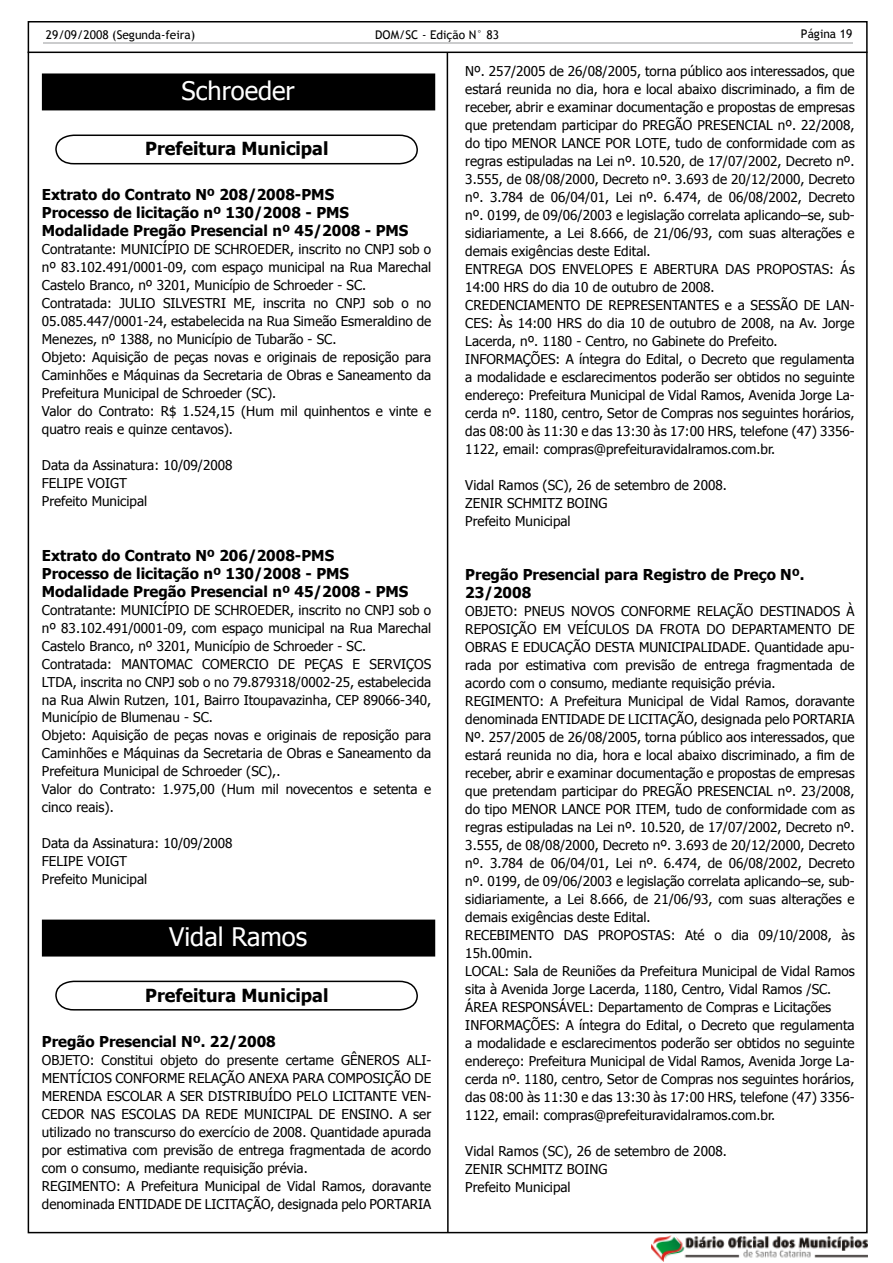
<style>
.page{position:relative;width:893px;height:1263px;background:#fff}
.page>*{position:absolute;margin:0;border:0;box-sizing:border-box;transform-origin:0 0}
.t1{font:25.5px "Tahoma";color:#fff}
.t2{font:700 18px "Tahoma";color:#000}
.t3{font:700 15px/18px "Tahoma";color:#000}
.t4{font:13.5px/18px "Tahoma";color:#000}
.t5{font:12px "Trebuchet MS";color:#000}
</style>
<div class="page">
<hr style="left:44px;top:42px;width:809px;height:2px;background:#cbcccd">
<svg style="left:446px;top:51px;width:3px;height:1182px;background:#7f7f7f"></svg>
<hr style="left:28px;top:52px;width:839px;height:1px;background:#000">
<img style="left:652px;top:1236px;width:215px;height:25px">
<div style="left:43px;top:74px;width:391px;height:36px;background:#000"></div>
<div style="left:42px;top:73px;width:393px;height:37px;border:2px solid #000"></div>
<svg style="left:55px;top:134px;width:363px;height:31px"></svg>
<div style="left:43px;top:920px;width:391px;height:36px;background:#000"></div>
<div style="left:42px;top:919px;width:393px;height:37px;border:2px solid #000"></div>
<svg style="left:55px;top:980px;width:363px;height:31px"></svg>
<p class="t5" style="left:46px;top:28px;width:151px">29/09/2008 (Segunda-feira)</p>
<p class="t5" style="left:375px;top:28px;width:125px">DOM/SC - Edição N° 83</p>
<p class="t5" style="left:801px;top:27px;width:53px">Página 19</p>
<h1 class="t1" style="left:182px;top:74px;width:115px">Schroeder</h1>
<p class="t4" style="left:465px;top:61px;width:391px">Nº. 257/2005 de 26/08/2005, torna público aos interessados, que estará reunida no dia, hora e local abaixo discriminado, a fim de receber, abrir e examinar documentação e propostas de empresas que pretendam participar do PREGÃO PRESENCIAL nº. 22/2008, do tipo MENOR LANCE POR LOTE, tudo de conformidade com as regras estipuladas na Lei nº. 10.520, de 17/07/2002, Decreto nº.<br>3.555, de 08/08/2000, Decreto nº. 3.693 de 20/12/2000, Decreto nº. 3.784 de 06/04/01, Lei nº. 6.474, de 06/08/2002, Decreto nº. 0199, de 09/06/2003 e legislação correlata aplicando–se, sub&shy;sidiariamente, a Lei 8.666, de 21/06/93, com suas alterações e demais exigências deste Edital.<br>ENTREGA DOS ENVELOPES E ABERTURA DAS PROPOSTAS: Ás 14:00 HRS do dia 10 de outubro de 2008.<br>CREDENCIAMENTO DE REPRESENTANTES e a SESSÃO DE LAN-CES: Às 14:00 HRS do dia 10 de outubro de 2008, na Av. Jorge Lacerda, nº. 1180 - Centro, no Gabinete do Prefeito.<br>INFORMAÇÕES: A íntegra do Edital, o Decreto que regulamenta a modalidade e esclarecimentos poderão ser obtidos no seguinte endereço: Prefeitura Municipal de Vidal Ramos, Avenida Jorge La&shy;cerda nº. 1180, centro, Setor de Compras nos seguintes horários, das 08:00 às 11:30 e das 13:30 às 17:00 HRS, telefone (47) 3356- 1122, email: compras@prefeituravidalramos.com.br.</p>
<p class="t4" style="left:465px;top:475px;width:263px">Vidal Ramos (SC), 26 de setembro de 2008.<br>ZENIR SCHMITZ BOING<br>Prefeito Municipal</p>
<p class="t3" style="left:465px;top:564px;width:341px">Pregão Presencial para Registro de Preço Nº.<br>23/2008</p>
<p class="t4" style="left:465px;top:601px;width:391px">OBJETO: PNEUS NOVOS CONFORME RELAÇÃO DESTINADOS À REPOSIÇÃO EM VEÍCULOS DA FROTA DO DEPARTAMENTO DE OBRAS E EDUCAÇÃO DESTA MUNICIPALIDADE. Quantidade apu&shy;rada por estimativa com previsão de entrega fragmentada de acordo com o consumo, mediante requisição prévia.<br>REGIMENTO: A Prefeitura Municipal de Vidal Ramos, doravante denominada ENTIDADE DE LICITAÇÃO, designada pelo PORTARIA Nº. 257/2005 de 26/08/2005, torna público aos interessados, que estará reunida no dia, hora e local abaixo discriminado, a fim de receber, abrir e examinar documentação e propostas de empresas que pretendam participar do PREGÃO PRESENCIAL nº. 23/2008, do tipo MENOR LANCE POR ITEM, tudo de conformidade com as regras estipuladas na Lei nº. 10.520, de 17/07/2002, Decreto nº.<br>3.555, de 08/08/2000, Decreto nº. 3.693 de 20/12/2000, Decreto nº. 3.784 de 06/04/01, Lei nº. 6.474, de 06/08/2002, Decreto nº. 0199, de 09/06/2003 e legislação correlata aplicando–se, sub&shy;sidiariamente, a Lei 8.666, de 21/06/93, com suas alterações e demais exigências deste Edital.<br>RECEBIMENTO DAS PROPOSTAS: Até o dia 09/10/2008, às 15h.00min.<br>LOCAL: Sala de Reuniões da Prefeitura Municipal de Vidal Ramos sita à Avenida Jorge Lacerda, 1180, Centro, Vidal Ramos /SC.<br>ÁREA RESPONSÁVEL: Departamento de Compras e Licitações INFORMAÇÕES: A íntegra do Edital, o Decreto que regulamenta a modalidade e esclarecimentos poderão ser obtidos no seguinte endereço: Prefeitura Municipal de Vidal Ramos, Avenida Jorge La&shy;cerda nº. 1180, centro, Setor de Compras nos seguintes horários, das 08:00 às 11:30 e das 13:30 às 17:00 HRS, telefone (47) 3356- 1122, email: compras@prefeituravidalramos.com.br.</p>
<p class="t4" style="left:465px;top:1141px;width:263px">Vidal Ramos (SC), 26 de setembro de 2008.<br>ZENIR SCHMITZ BOING<br>Prefeito Municipal</p>
<h2 class="t2" style="left:145px;top:136px;width:185px">Prefeitura Municipal</h2>
<p class="t3" style="left:42px;top:185px;width:368px">Extrato do Contrato Nº 208/2008-PMS<br>Processo de licitação nº 130/2008 - PMS<br>Modalidade Pregão Presencial nº 45/2008 - PMS</p>
<p class="t4" style="left:42px;top:240px;width:391px">Contratante: MUNICÍPIO DE SCHROEDER, inscrito no CNPJ sob o nº 83.102.491/0001-09, com espaço municipal na Rua Marechal Castelo Branco, nº 3201, Município de Schroeder - SC.<br>Contratada: JULIO SILVESTRI ME, inscrita no CNPJ sob o no 05.085.447/0001-24, estabelecida na Rua Simeão Esmeraldino de Menezes, nº 1388, no Município de Tubarão - SC.<br>Objeto: Aquisição de peças novas e originais de reposição para Caminhões e Máquinas da Secretaria de Obras e Saneamento da Prefeitura Municipal de Schroeder (SC).<br>Valor do Contrato: R$ 1.524,15 (Hum mil quinhentos e vinte e quatro reais e quinze centavos).</p>
<p class="t4" style="left:42px;top:456px;width:192px">Data da Assinatura: 10/09/2008<br>FELIPE VOIGT<br>Prefeito Municipal</p>
<p class="t3" style="left:42px;top:545px;width:368px">Extrato do Contrato Nº 206/2008-PMS<br>Processo de licitação nº 130/2008 - PMS<br>Modalidade Pregão Presencial nº 45/2008 - PMS</p>
<p class="t4" style="left:42px;top:600px;width:391px">Contratante: MUNICÍPIO DE SCHROEDER, inscrito no CNPJ sob o nº 83.102.491/0001-09, com espaço municipal na Rua Marechal Castelo Branco, nº 3201, Município de Schroeder - SC.<br>Contratada: MANTOMAC COMERCIO DE PEÇAS E SERVIÇOS LTDA, inscrita no CNPJ sob o no 79.879318/0002-25, estabelecida na Rua Alwin Rutzen, 101, Bairro Itoupavazinha, CEP 89066-340, Município de Blumenau - SC.<br>Objeto: Aquisição de peças novas e originais de reposição para Caminhões e Máquinas da Secretaria de Obras e Saneamento da Prefeitura Municipal de Schroeder (SC),.<br>Valor do Contrato: 1.975,00 (Hum mil novecentos e setenta e cinco reais).</p>
<p class="t4" style="left:42px;top:834px;width:192px">Data da Assinatura: 10/09/2008<br>FELIPE VOIGT<br>Prefeito Municipal</p>
<h1 class="t1" style="left:169px;top:920px;width:139px">Vidal Ramos</h1>
<h2 class="t2" style="left:145px;top:982px;width:185px">Prefeitura Municipal</h2>
<p class="t3" style="left:42px;top:1031px;width:235px">Pregão Presencial Nº. 22/2008</p>
<p class="t4" style="left:42px;top:1050px;width:391px">OBJETO: Constitui objeto do presente certame GÊNEROS ALI-MENTÍCIOS CONFORME RELAÇÃO ANEXA PARA COMPOSIÇÃO DE MERENDA ESCOLAR A SER DISTRIBUÍDO PELO LICITANTE VEN-CEDOR NAS ESCOLAS DA REDE MUNICIPAL DE ENSINO. A ser utilizado no transcurso do exercício de 2008. Quantidade apurada por estimativa com previsão de entrega fragmentada de acordo com o consumo, mediante requisição prévia.<br>REGIMENTO: A Prefeitura Municipal de Vidal Ramos, doravante denominada ENTIDADE DE LICITAÇÃO, designada pelo PORTARIA</p>
</div>
